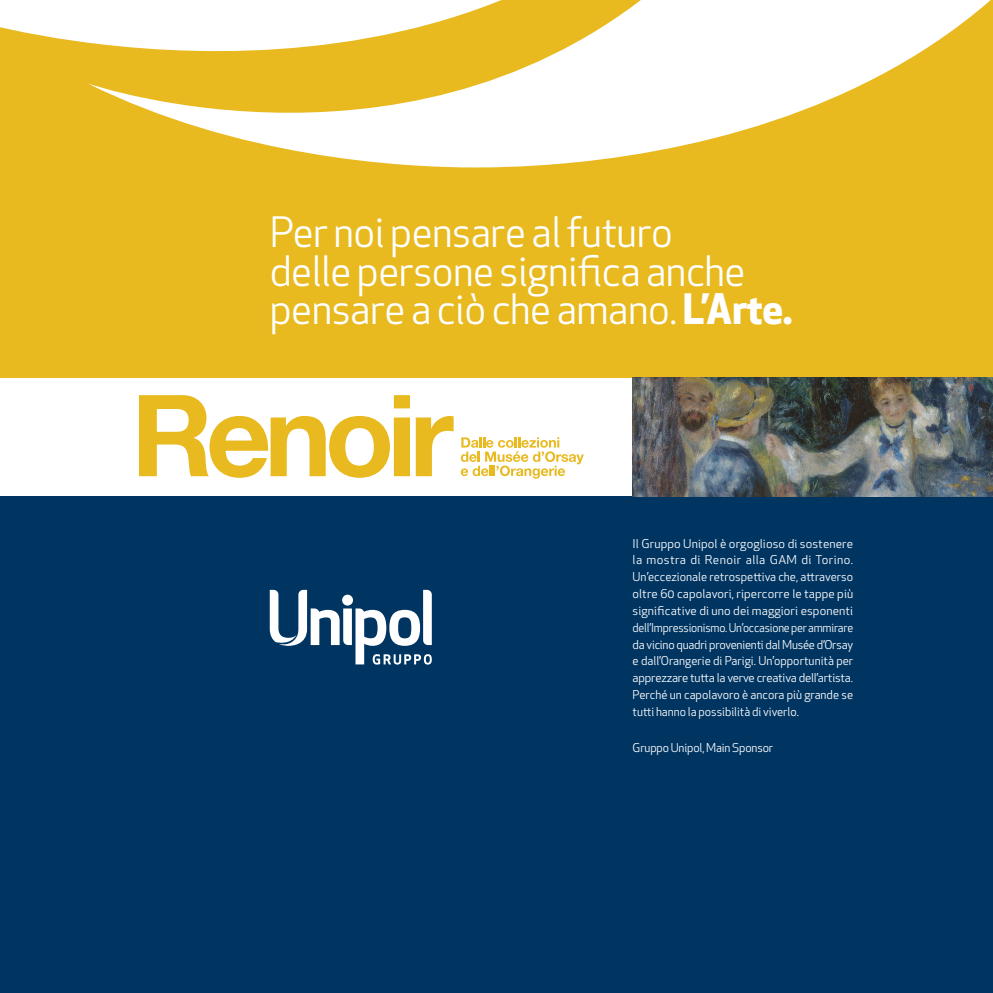
<style>
.page{position:relative;width:993px;height:993px;background:#fff}
.page>*{position:absolute;margin:0;border:0;box-sizing:border-box;transform-origin:0 0}
.t1{font:40.95px/38.4px "Apex New";letter-spacing:-.01em;color:#fff}
.t2{font:11.9px/16.8px "Apex New";color:#fff;text-align:justify;scale:1.05 1}
.t3{font:11.9px "Apex New";color:#fff}
.s1{font-weight:700}
</style>
<div class="page">
<div style="left:0;top:0;width:992px;height:377px;background:#e8ba20"></div>
<div style="left:0;top:496px;width:992px;height:496px;background:#003562"></div>
<img style="left:632px;top:377px;width:360px;height:119px">
<svg style="left:277px;top:0;width:714px;height:168px"></svg>
<svg style="left:0;top:0;width:787px;height:147px;fill:#fff"></svg>
<svg style="left:139px;top:395px;width:314px;height:82px"></svg>
<svg style="left:460px;top:437px;width:123px;height:41px"></svg>
<svg style="left:270px;top:589px;width:161px;height:75px"></svg>
<h1 class="t1" style="left:270px;top:213px;width:524px">Per noi pensare al futuro<br>delle persone significa anche pensare a ciò che amano. <span class="s1">L’Arte.</span></h1>
<p class="t2" style="left:632px;top:534px;width:212px">Il Gruppo Unipol è orgoglioso di sostenere la mostra di Renoir alla GAM di Torino.<br>Un’eccezionale retrospettiva che, attraverso oltre 60 capolavori, ripercorre le tappe più significative di uno dei maggiori esponenti dell’Impressionismo. Un’occasione per ammirare da vicino quadri provenienti dal Musée d’Orsay e dall’Orangerie di Parigi. Un’opportunità per apprezzare tutta la verve creativa dell’artista.<br>Perché un capolavoro è ancora più grande se tutti hanno la possibilità di viverlo.</p>
<p class="t3" style="left:632px;top:740px;width:142px">Gruppo Unipol, Main Sponsor</p>
</div>
